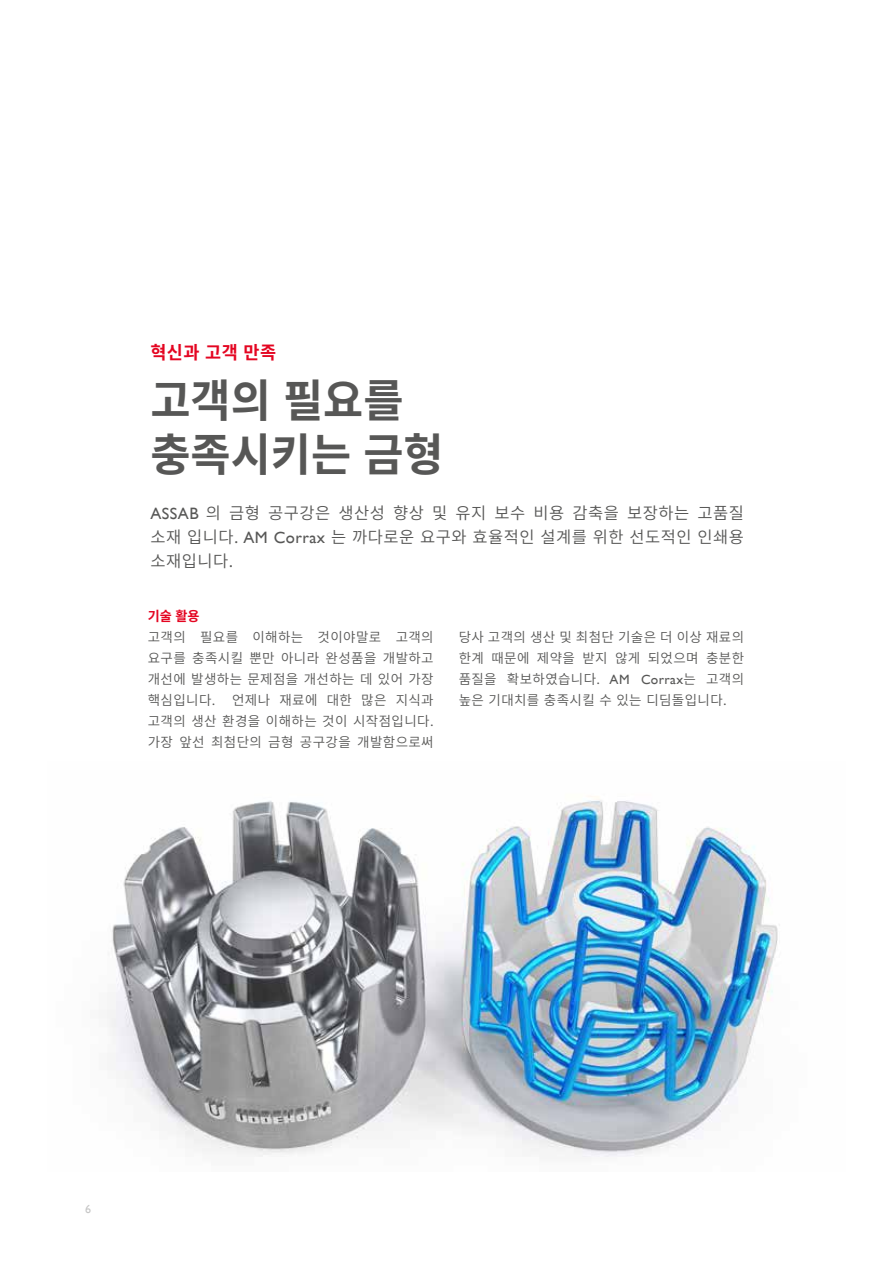
<style>
.page{position:relative;width:893px;height:1263px;background:#fff}
.page>*{position:absolute;margin:0;border:0;box-sizing:border-box;transform-origin:0 0}
.t1{font:700 45px/54px "Source Han Sans KR";color:#575756}
.t2{font:700 18px "Source Han Sans KR";letter-spacing:.025em;color:#e40521}
.t3{font:16.5px/24px "Source Han Sans KR";letter-spacing:.03em;color:#575756;text-align:justify}
.t4{font:13.5px/21px "Source Han Sans KR";letter-spacing:.03em;color:#575756;text-align:justify}
.t5{font:700 13.5px "Source Han Sans KR";color:#e40521}
.t6{font:12px "Assab Gill";color:#c6c6c6}
.s1{font-family:"Assab Gill"}
</style>
<div class="page">
<img style="left:107px;top:796px;width:673px;height:361px">
<h2 class="t2" style="left:150px;top:342px;width:127px">혁신과 고객 만족</h2>
<h1 class="t1" style="left:150px;top:375px;width:295px">고객의 필요를 충족시키는 금형</h1>
<p class="t3" style="left:150px;top:501px;width:595px"><span class="s1">ASSAB</span> 의 금형 공구강은 생산성 향상 및 유지 보수 비용 감축을 보장하는 고품질 소재 입니다. <span class="s1">AM Corrax</span> 는 까다로운 요구와 효율적인 설계를 위한 선도적인 인쇄용 소재입니다.</p>
<p class="t5" style="left:148px;top:608px;width:53px">기술 활용</p>
<p class="t4" style="left:148px;top:627px;width:287px">고객의 필요를 이해하는 것이야말로 고객의 요구를 충족시킬 뿐만 아니라 완성품을 개발하고 개선에 발생하는 문제점을 개선하는 데 있어 가장 핵심입니다. 언제나 재료에 대한 많은 지식과 고객의 생산 환경을 이해하는 것이 시작점입니다. 가장 앞선 최첨단의 금형 공구강을 개발함으로써</p>
<p class="t4" style="left:459px;top:627px;width:287px">당사 고객의 생산 및 최첨단 기술은 더 이상 재료의 한계 때문에 제약을 받지 않게 되었으며 충분한 품질을 확보하였습니다. <span class="s1">AM Corrax</span>는 고객의 높은 기대치를 충족시킬 수 있는 디딤돌입니다.</p>
<p class="t6" style="left:85px;top:1202px;width:7px">6</p>
</div>
